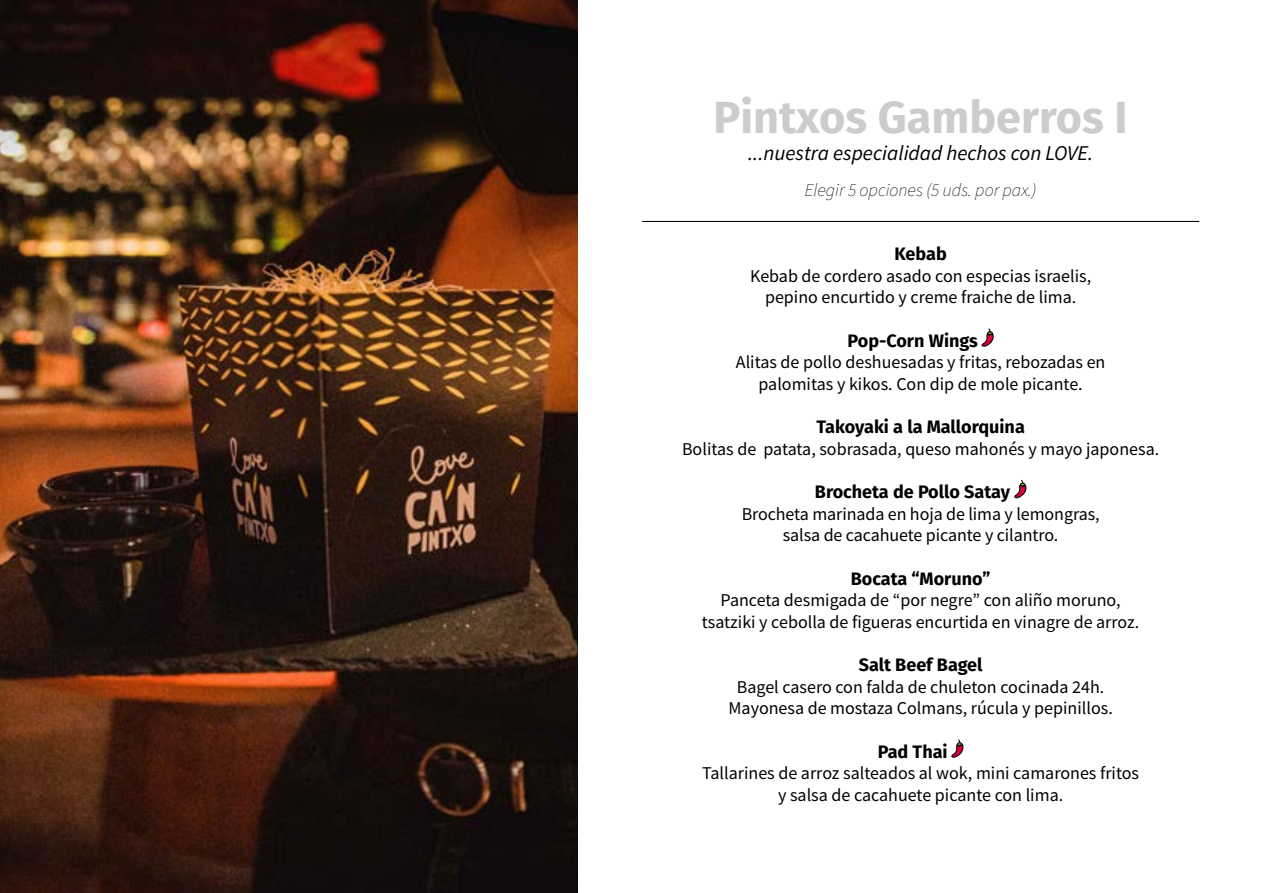
<style>
.page{position:relative;width:1263px;height:893px;background:#fff}
.page>*{position:absolute;margin:0;border:0;box-sizing:border-box;transform-origin:0 0}
.t1{font:700 45px "Fira Sans";color:#ccc}
.t2{font:italic 21px "Source Sans Pro";color:#000}
.t3{font:18px/21.6px "Source Sans Pro";color:#000;text-align:center}
.t4{font:700 18px "Fira Sans";color:#000}
.t5{font:italic 200 18px "Source Sans Pro";color:#000}
</style>
<div class="page">
<svg style="left:981px;top:328px;width:13px;height:19px"></svg>
<svg style="left:1014px;top:480px;width:12px;height:18px"></svg>
<svg style="left:951px;top:739px;width:13px;height:19px"></svg>
<hr style="left:642px;top:221px;width:557px;height:1px;background:#000">
<img style="left:0;top:0;width:577px;height:893px">
<h1 class="t1" style="left:713px;top:80px;width:416px">Pintxos Gamberros I</h1>
<p class="t2" style="left:748px;top:140px;width:346px">...nuestra especialidad hechos con LOVE.</p>
<p class="t5" style="left:805px;top:180px;width:233px">Elegir 5 opciones (5 uds. por pax.)</p>
<p class="t4" style="left:894px;top:239px;width:54px">Kebab</p>
<p class="t3" style="left:750px;top:265px;width:343px">Kebab de cordero asado con especias israelis, pepino encurtido y creme fraiche de lima.</p>
<p class="t4" style="left:847px;top:325px;width:132px">Pop-Corn Wings</p>
<p class="t3" style="left:736px;top:351px;width:371px">Alitas de pollo deshuesadas y fritas, rebozadas en palomitas y kikos. Con dip de mole picante.</p>
<p class="t4" style="left:816px;top:412px;width:210px">Takoyaki a la Mallorquina</p>
<p class="t3" style="left:682px;top:438px;width:479px">Bolitas de patata, sobrasada, queso mahonés y mayo japonesa.</p>
<p class="t4" style="left:815px;top:477px;width:197px">Brocheta de Pollo Satay</p>
<p class="t3" style="left:742px;top:503px;width:359px">Brocheta marinada en hoja de lima y lemongras, salsa de cacahuete picante y cilantro.</p>
<p class="t4" style="left:851px;top:563px;width:141px">Bocata “Moruno”</p>
<p class="t3" style="left:702px;top:589px;width:439px">Panceta desmigada de “por negre” con aliño moruno, tsatziki y cebolla de figueras encurtida en vinagre de arroz.</p>
<p class="t4" style="left:859px;top:650px;width:125px">Salt Beef Bagel</p>
<p class="t3" style="left:728px;top:676px;width:386px">Bagel casero con falda de chuleton cocinada 24h.<br>Mayonesa de mostaza Colmans, rúcula y pepinillos.</p>
<p class="t4" style="left:878px;top:736px;width:71px">Pad Thai</p>
<p class="t3" style="left:702px;top:762px;width:438px">Tallarines de arroz salteados al wok, mini camarones fritos y salsa de cacahuete picante con lima.</p>
</div>
